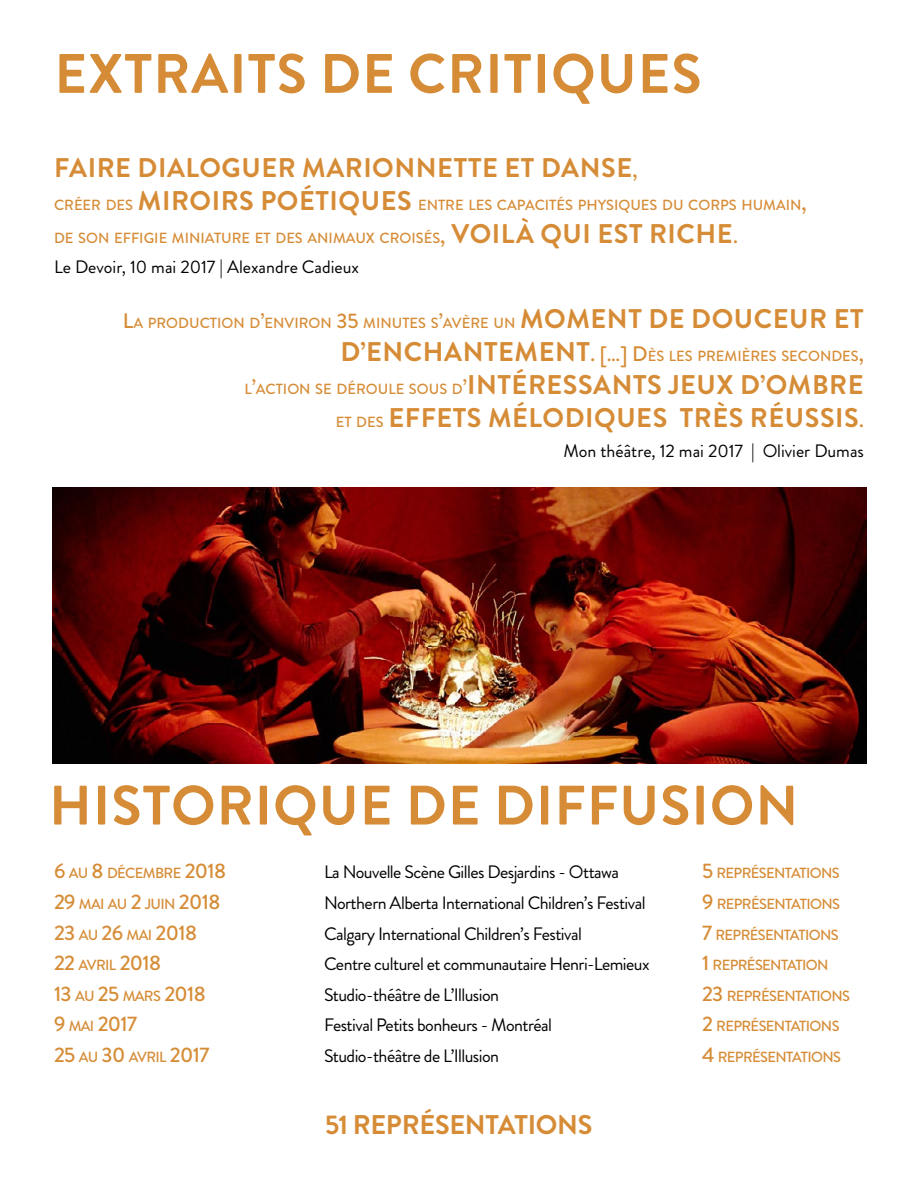
<style>
.page{position:relative;width:918px;height:1188px;background:#fff}
.page>*{position:absolute;margin:0;border:0;box-sizing:border-box;transform-origin:0 0}
.t1{font:700 55.5px "Brandon Grotesque";letter-spacing:.02em;color:#d68c36}
.t2{font:700 27px/33px "Brandon Grotesque";letter-spacing:.02em;color:#d68c36;text-align:right}
.t3{font:700 27px "Brandon Grotesque";letter-spacing:-.01em;color:#d68c36}
.t4{font:500 21px "Brandon Grotesque";letter-spacing:-.03em;color:#d68c36}
.t5{font:18px "Brandon Grotesque";letter-spacing:-.03em;color:#000}
.t6{font:18px "Brandon Grotesque";color:#000}
.t7{font:500 14.7px "Brandon Grotesque";letter-spacing:-.01em;color:#d68c36}
.t8{font:500 14.7px "Brandon Grotesque";letter-spacing:-.045em;color:#d68c36}
.s1{font-weight:500;font-size:21px}
.s2{font-weight:700;font-size:27px}
.s3{font-size:21px}
.s4{font-weight:500;font-size:14.7px}
.s5{font-size:14.7px}
</style>
<div class="page">
<img style="left:52px;top:488px;width:814px;height:275px">
<h1 class="t1" style="left:54px;top:35px;width:649px">EXTRAITS DE CRITIQUES</h1>
<h2 class="t2" style="left:54px;top:151px;width:585px">FAIRE DIALOGUER MARIONNETTE ET DANSE<span class="s1">,</span></h2>
<p class="t7" style="left:54px;top:194px;width:754px">CRÉER DES <span class="s2">MIROIRS POÉTIQUES</span> ENTRE LES CAPACITÉS PHYSIQUES DU CORPS HUMAIN<span class="s3">,</span></p>
<p class="t7" style="left:54px;top:227px;width:685px">DE SON EFFIGIE MINIATURE ET DES ANIMAUX CROISÉS<span class="s3">,</span> <span class="s2">VOILÀ QUI EST RICHE</span><span class="s3">.</span></p>
<p class="t6" style="left:54px;top:255px;width:306px">Le Devoir, 10 mai 2017 | Alexandre Cadieux</p>
<p class="t7" style="left:123px;top:313px;width:742px"><span class="s3">L</span>A PRODUCTION D<span class="s3">’</span>ENVIRON <span class="s3">35</span> MINUTES S<span class="s3">’</span>AVÈRE UN <span class="s2">MOMENT DE DOUCEUR ET</span></p>
<p class="t7" style="left:340px;top:346px;width:525px"><span class="s2">D’ENCHANTEMENT</span><span class="s3">. […] D</span> ÈS LES PREMIÈRES SECONDES<span class="s3">,</span></p>
<h2 class="t2" style="left:244px;top:368px;width:621px"><span class="s4">L</span><span class="s1">’</span><span class="s4">ACTION SE DÉROULE SOUS D</span><span class="s1">’</span>INTÉRESSANTS JEUX D’OMBRE<br><span class="s4">ET DES</span> EFFETS MÉLODIQUES TRÈS RÉUSSIS<span class="s1">.</span></h2>
<p class="t6" style="left:563px;top:439px;width:302px">Mon théâtre, 12 mai 2017 | Olivier Dumas</p>
<h1 class="t1" style="left:49px;top:767px;width:751px">HISTORIQUE DE DIFFUSION</h1>
<p class="t8" style="left:54px;top:863px;width:174px"><span class="s3">6</span> AU <span class="s3">8</span> DÉCEMBRE <span class="s3">2018</span></p>
<p class="t5" style="left:324px;top:860px;width:297px">La Nouvelle Scène Gilles Desjardins - Ottawa</p>
<p class="t8" style="left:702px;top:863px;width:139px"><span class="s3">5</span> REPRÉSENTATIONS</p>
<p class="t8" style="left:54px;top:894px;width:168px"><span class="s3">29</span> MAI AU <span class="s3">2</span> JUIN <span class="s3">2018</span></p>
<p class="t5" style="left:324px;top:890px;width:323px">Northern Alberta International Children’s Festival</p>
<p class="t8" style="left:702px;top:894px;width:140px"><span class="s3">9</span> REPRÉSENTATIONS</p>
<p class="t4" style="left:54px;top:918px;width:145px">23 <span class="s5">AU</span> 26 <span class="s5">MAI</span> 2018</p>
<p class="t5" style="left:324px;top:921px;width:259px">Calgary International Children’s Festival</p>
<p class="t8" style="left:702px;top:924px;width:138px"><span class="s3">7</span> REPRÉSENTATIONS</p>
<p class="t4" style="left:54px;top:948px;width:109px">22 <span class="s5">AVRIL</span> 2018</p>
<p class="t5" style="left:324px;top:952px;width:327px">Centre culturel et communautaire Henri-Lemieux</p>
<p class="t8" style="left:702px;top:955px;width:128px"><span class="s3">1</span> REPRÉSENTATION</p>
<p class="t4" style="left:54px;top:979px;width:153px">13 <span class="s5">AU</span> 25 <span class="s5">MARS</span> 2018</p>
<p class="t5" style="left:324px;top:982px;width:177px">Studio-théâtre de L’Illusion</p>
<p class="t8" style="left:702px;top:986px;width:150px"><span class="s3">23</span> REPRÉSENTATIONS</p>
<p class="t4" style="left:54px;top:1010px;width:85px">9 <span class="s5">MAI</span> 2017</p>
<p class="t5" style="left:324px;top:1013px;width:230px">Festival Petits bonheurs - Montréal</p>
<p class="t8" style="left:702px;top:1016px;width:139px"><span class="s3">2</span> REPRÉSENTATIONS</p>
<p class="t4" style="left:54px;top:1040px;width:157px">25 <span class="s5">AU</span> 30 <span class="s5">AVRIL</span> 2017</p>
<p class="t5" style="left:324px;top:1043px;width:177px">Studio-théâtre de L’Illusion</p>
<p class="t8" style="left:702px;top:1047px;width:141px"><span class="s3">4</span> REPRÉSENTATIONS</p>
<h2 class="t3" style="left:325px;top:1106px;width:269px">51 REPRÉSENTATIONS</h2>
</div>
